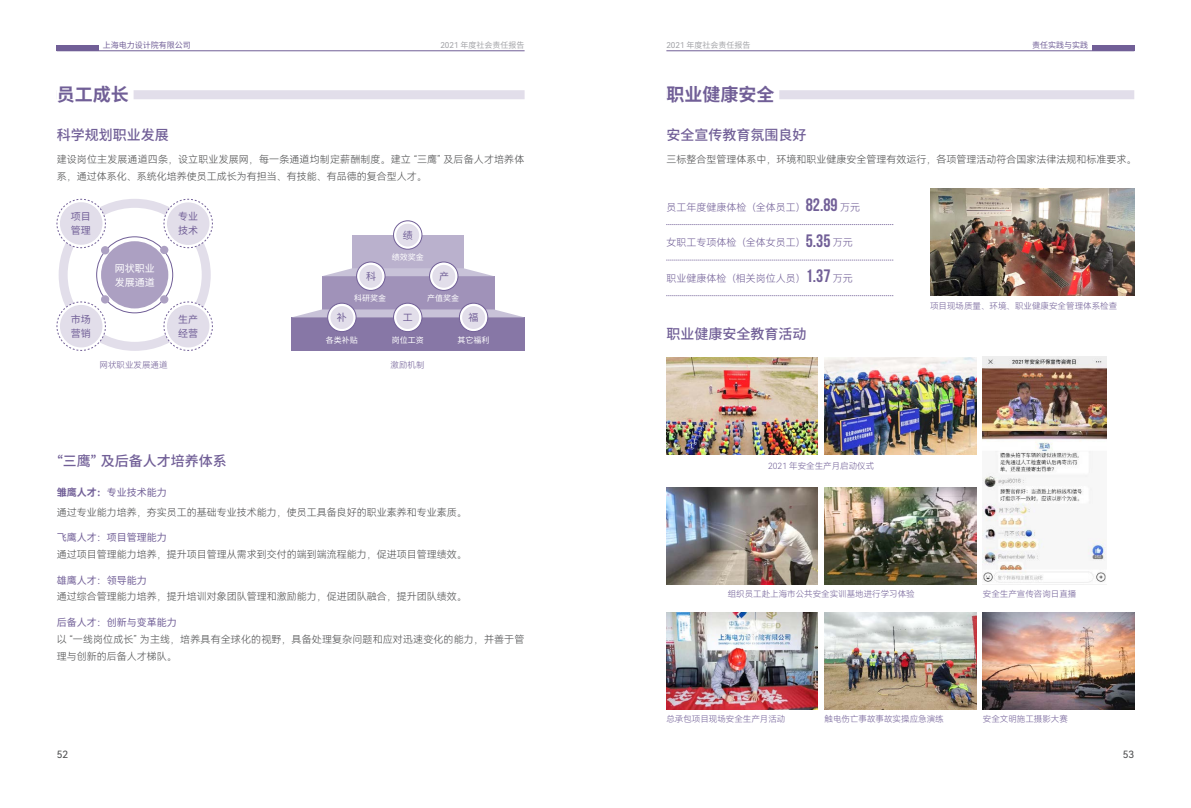
<style>
.page{position:relative;width:1191px;height:808px;background:#fff}
.page>*{position:absolute;margin:0;border:0;box-sizing:border-box;transform-origin:0 0}
.三级标题{font:700 18px "Source Han Sans CN";color:#715f97}
.四级{font:500 14px "Source Han Sans CN";color:#715f97}
.正文{font:10px/17px "Harmony OS Sans SC Light";color:#4b4c4d}
.正文-2{font:10px/14px "Source Han Sans CN";color:#715f97}
.正文-3{font:10px "Harmony OS Sans SC Light";color:#715f97}
.正文-4{font:10px/14px "Source Han Sans CN";color:#fff}
.t1{font:10px "Harmony OS Sans SC";color:#4b4c4d}
.图题{font:8.5px "Harmony OS Sans SC Light";color:#715f97}
.t2{font:8px "Source Han Sans CN";color:#a3a4a8}
.正文-5{font:8px "Source Han Sans CN";color:#fff}
.t3{font:8px "Source Han Sans CN";color:#715f97}
.s1{font-family:"Harmony OS Sans SC"}
.s2{font-family:"Harmony OS Sans SC Medium";font-weight:400}
.s3{font-weight:700}
.s4{font-family:"Harmony OS Sans SC Bold"}
.s5{font-family:"Bebas Neue";font-weight:700;font-size:18px}
</style>
<div class="page">
<div style="left:1091px;top:45px;width:43px;height:6px;background:#715f97"></div>
<div style="left:57px;top:45px;width:42px;height:6px;background:#715f97"></div>
<hr style="left:666px;top:51px;width:468px;height:1px;background:#715f97">
<hr style="left:57px;top:51px;width:467px;height:1px;background:#715f97">
<div style="left:57px;top:90px;width:467px;height:9px;background:#e2deea"></div>
<div style="left:57px;top:89px;width:77px;height:11px;background:#fff"></div>
<div style="left:59px;top:199px;width:152px;height:152px;border:9px solid #e2deea;border-radius:50%"></div>
<div style="left:101px;top:241px;width:67px;height:67px;background:#aca0c2;border-radius:50%"></div>
<div style="left:96px;top:237px;width:77px;height:76px;border:1px solid #715f97;border-radius:50%"></div>
<svg style="left:56px;top:199px;width:50px;height:49px"></svg>
<svg style="left:163px;top:199px;width:50px;height:49px"></svg>
<svg style="left:163px;top:301px;width:50px;height:50px"></svg>
<svg style="left:56px;top:301px;width:50px;height:50px"></svg>
<div style="left:160px;top:246px;width:8px;height:8px;background:#aca0c2;border-radius:50%"></div>
<div style="left:101px;top:295px;width:8px;height:9px;background:#aca0c2;border-radius:50%"></div>
<div style="left:101px;top:246px;width:8px;height:8px;background:#aca0c2;border-radius:50%"></div>
<div style="left:160px;top:295px;width:8px;height:9px;background:#aca0c2;border-radius:50%"></div>
<div style="left:167px;top:202px;width:42px;height:43px;background:#e2deea;border-radius:50%"></div>
<div style="left:60px;top:305px;width:42px;height:42px;background:#e2deea;border-radius:50%"></div>
<div style="left:60px;top:202px;width:42px;height:43px;background:#e2deea;border-radius:50%"></div>
<div style="left:167px;top:305px;width:42px;height:42px;background:#e2deea;border-radius:50%"></div>
<div style="left:291px;top:317px;width:233px;height:34px;background:#8777a6"></div>
<div style="left:322px;top:276px;width:172px;height:33px;background:#a092b9"></div>
<div style="left:352px;top:235px;width:111px;height:33px;background:#bab1cd"></div>
<svg style="left:294px;top:309px;width:228px;height:8px"></svg>
<svg style="left:323px;top:268px;width:170px;height:8px"></svg>
<svg style="left:327px;top:303px;width:29px;height:29px"></svg>
<div style="left:330px;top:306px;width:23px;height:23px;background:#e2deea;border-radius:50%"></div>
<svg style="left:356px;top:262px;width:29px;height:29px"></svg>
<div style="left:359px;top:265px;width:23px;height:23px;background:#e2deea;border-radius:50%"></div>
<svg style="left:393px;top:303px;width:29px;height:29px"></svg>
<div style="left:396px;top:306px;width:23px;height:23px;background:#e2deea;border-radius:50%"></div>
<svg style="left:429px;top:262px;width:29px;height:29px"></svg>
<div style="left:432px;top:265px;width:23px;height:23px;background:#e2deea;border-radius:50%"></div>
<svg style="left:393px;top:221px;width:29px;height:28px"></svg>
<div style="left:396px;top:224px;width:23px;height:23px;background:#e2deea;border-radius:50%"></div>
<svg style="left:459px;top:303px;width:29px;height:29px"></svg>
<div style="left:462px;top:306px;width:23px;height:23px;background:#e2deea;border-radius:50%"></div>
<div style="left:666px;top:90px;width:468px;height:9px;background:#e2deea"></div>
<div style="left:666px;top:89px;width:113px;height:11px;background:#fff"></div>
<svg style="left:666px;top:224px;width:227px;height:1px"></svg>
<svg style="left:666px;top:260px;width:227px;height:1px"></svg>
<svg style="left:666px;top:295px;width:227px;height:1px"></svg>
<img style="left:930px;top:188px;width:204px;height:108px">
<img style="left:666px;top:357px;width:151px;height:98px">
<img style="left:824px;top:357px;width:152px;height:98px">
<img style="left:666px;top:487px;width:151px;height:98px">
<img style="left:824px;top:487px;width:152px;height:98px">
<img style="left:666px;top:612px;width:151px;height:97px">
<img style="left:824px;top:612px;width:152px;height:97px">
<img style="left:983px;top:612px;width:151px;height:97px">
<img style="left:983px;top:356px;width:123px;height:229px">
<p class="t3" style="left:103px;top:40px;width:89px">上海电力设计院有限公司</p>
<p class="t2" style="left:440px;top:40px;width:86px"><span class="s1">2021</span> 年度社会责任报告</p>
<p class="t2" style="left:666px;top:40px;width:86px"><span class="s1">2021</span> 年度社会责任报告</p>
<p class="t3" style="left:1032px;top:40px;width:57px">责任实践与实践</p>
<p class="三级标题" style="left:57px;top:85px;width:73px">员工成长</p>
<p class="四级" style="left:57px;top:127px;width:113px">科学规划职业发展</p>
<p class="正文" style="left:57px;top:150px;width:469px">建设岗位主发展通道四条，设立职业发展网，每一条通道均制定薪酬制度。建立 “三鹰” 及后备人才培养体系，通过体系化、系统化培养使员工成长为有担当、有技能、有品德的复合型人才。</p>
<p class="正文-2" style="left:71px;top:210px;width:21px">项目管理</p>
<p class="正文-2" style="left:71px;top:312px;width:21px">市场营销</p>
<p class="正文-4" style="left:115px;top:261px;width:41px">网状职业发展通道</p>
<p class="正文-2" style="left:178px;top:210px;width:21px">专业技术</p>
<p class="正文-2" style="left:178px;top:312px;width:21px">生产经营</p>
<p class="正文-2" style="left:403px;top:228px;width:11px">绩</p>
<p class="正文-2" style="left:366px;top:270px;width:11px">科</p>
<p class="正文-5" style="left:392px;top:253px;width:33px">绩效奖金</p>
<p class="正文-2" style="left:439px;top:270px;width:11px">产</p>
<p class="正文-5" style="left:354px;top:293px;width:33px">科研奖金</p>
<p class="正文-2" style="left:337px;top:311px;width:11px">补</p>
<p class="正文-2" style="left:403px;top:311px;width:11px">工</p>
<p class="正文-5" style="left:427px;top:293px;width:33px">产值奖金</p>
<p class="正文-2" style="left:468px;top:311px;width:11px">福</p>
<p class="正文-5" style="left:326px;top:335px;width:33px">各类补贴</p>
<p class="正文-5" style="left:392px;top:335px;width:33px">岗位工资</p>
<p class="正文-5" style="left:457px;top:335px;width:33px">其它福利</p>
<p class="图题" style="left:100px;top:359px;width:70px">网状职业发展通道</p>
<p class="图题" style="left:390px;top:359px;width:35px">激励机制</p>
<p class="四级" style="left:57px;top:453px;width:171px"><span class="s2">“</span>三鹰<span class="s2">”</span> 及后备人才培养体系</p>
<p class="正文-2" style="left:57px;top:485px;width:111px"><span class="s3">雏鹰人才</span><span class="s4">：</span>专业技术能力</p>
<p class="正文" style="left:57px;top:503px;width:411px">通过专业能力培养，夯实员工的基础专业技术能力，使员工具备良好的职业素养和专业素质。</p>
<p class="正文-2" style="left:57px;top:531px;width:111px">飞鹰人才<span class="s1">：</span>项目管理能力</p>
<p class="正文" style="left:57px;top:546px;width:411px">通过项目管理能力培养，提升项目管理从需求到交付的端到端流程能力，促进项目管理绩效。</p>
<p class="正文-2" style="left:57px;top:573px;width:91px">雄鹰人才<span class="s1">：</span>领导能力</p>
<p class="正文" style="left:57px;top:588px;width:411px">通过综合管理能力培养，提升培训对象团队管理和激励能力，促进团队融合，提升团队绩效。</p>
<p class="正文-2" style="left:57px;top:615px;width:121px">后备人才<span class="s1">：</span>创新与变革能力</p>
<p class="正文" style="left:57px;top:630px;width:469px">以 “一线岗位成长” 为主线，培养具有全球化的视野，具备处理复杂问题和应对迅速变化的能力，并善于管理与创新的后备人才梯队。</p>
<p class="三级标题" style="left:666px;top:85px;width:109px">职业健康安全</p>
<p class="四级" style="left:666px;top:127px;width:141px">安全宣传教育氛围良好</p>
<p class="正文" style="left:666px;top:150px;width:471px">三标整合型管理体系中，环境和职业健康安全管理有效运行，各项管理活动符合国家法律法规和标准要求。</p>
<p class="正文-3" style="left:666px;top:200px;width:195px">员工年度健康体检（全体员工）<span class="s5">82.89</span> 万元</p>
<p class="正文-3" style="left:666px;top:236px;width:188px">女职工专项体检（全体女员工）<span class="s5">5.35</span> 万元</p>
<p class="正文-3" style="left:666px;top:271px;width:188px">职业健康体检（相关岗位人员）<span class="s5">1.37</span> 万元</p>
<p class="四级" style="left:666px;top:326px;width:141px">职业健康安全教育活动</p>
<p class="图题" style="left:930px;top:300px;width:188px">项目现场质量、环境、职业健康安全管理体系检查</p>
<p class="图题" style="left:768px;top:460px;width:107px">2021 年安全生产月启动仪式</p>
<p class="图题" style="left:727px;top:588px;width:188px">组织员工赴上海市公共安全实训基地进行学习体验</p>
<p class="图题" style="left:983px;top:588px;width:95px">安全生产宣传咨询日直播</p>
<p class="图题" style="left:666px;top:713px;width:120px">总承包项目现场安全生产月活动</p>
<p class="图题" style="left:824px;top:713px;width:120px">触电伤亡事故事故实操应急演练</p>
<p class="图题" style="left:983px;top:713px;width:86px">安全文明施工摄影大赛</p>
<p class="t1" style="left:57px;top:747px;width:13px">52</p>
<p class="t1" style="left:1122px;top:747px;width:13px">53</p>
</div>
